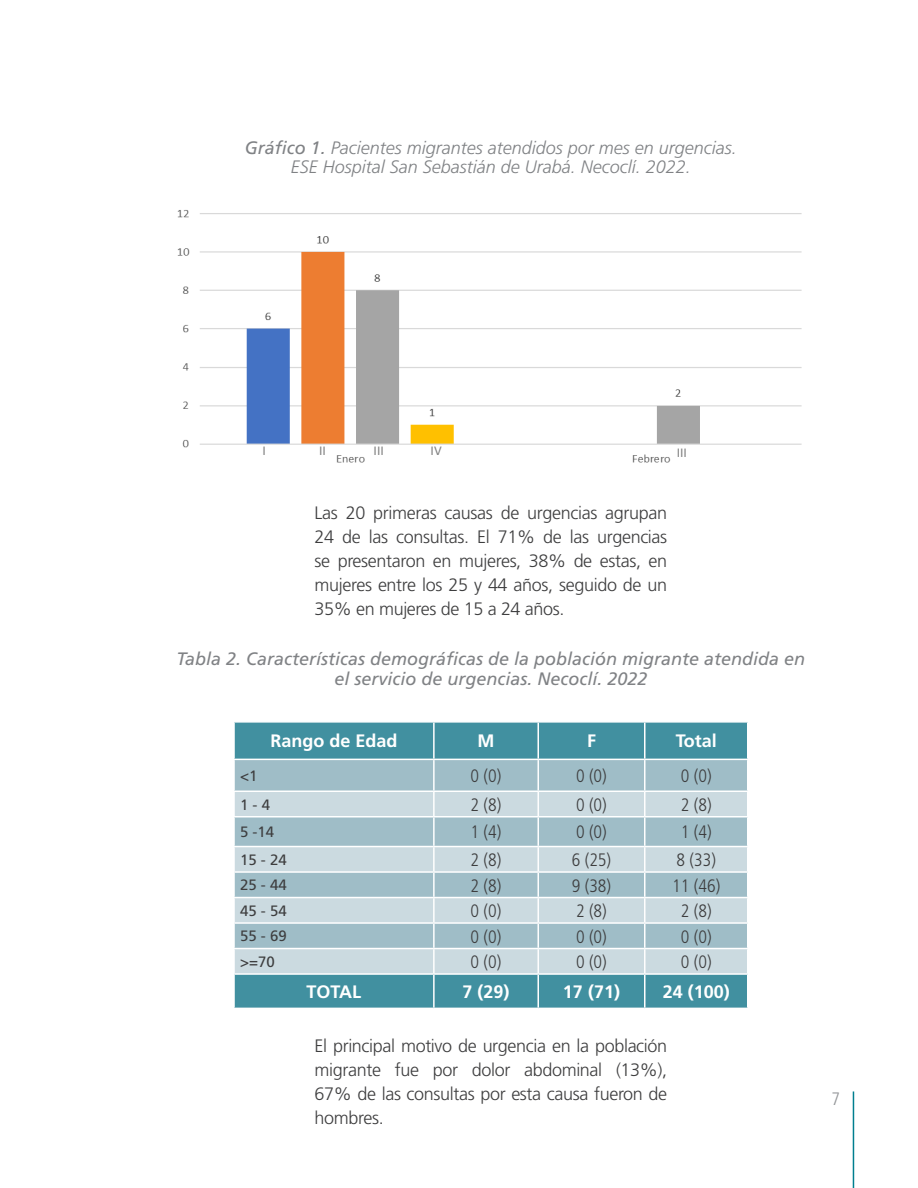
<style>
.page{position:relative;width:918px;height:1188px;background:#fff}
.page>*{position:absolute;margin:0;border:0;box-sizing:border-box;transform-origin:0 0}
.t1{font:300 18px/24px "Frutiger LT Std";letter-spacing:-.02em;color:#3e3e3f;text-align:justify}
.t2{font:300 condensed 18px "Frutiger LT Std";color:#3e3e3f}
.t3{font:italic 18px "Frutiger LT Std";color:#808285}
.t4{font:italic 300 18px/19.5px "Frutiger LT Std";color:#808285;text-align:center}
.t5{font:700 18px "Frutiger LT Std";color:#fff}
.t6{font:300 condensed 18px "Frutiger LT Std";color:#939598}
.t7{font:15px "Frutiger LT Std";color:#3e3e3f}
.t8{font:13.5px "Calibri";color:#7f7f7f}
.s1{font-weight:400}
</style>
<div class="page">
<hr style="left:853px;top:1091px;width:1px;height:97px;background:#007f8f">
<div style="left:235px;top:723px;width:512px;height:285px;background:#4190a0"></div>
<div style="left:235px;top:760px;width:512px;height:31px;background:#9fbdc7"></div>
<svg style="left:235px;top:792px;width:512px;height:181px;fill:#cbdae0"></svg>
<hr style="left:433px;top:723px;width:2px;height:36px;background:#fff">
<hr style="left:537px;top:723px;width:2px;height:36px;background:#fff">
<hr style="left:644px;top:723px;width:2px;height:36px;background:#fff">
<hr style="left:233px;top:759px;width:201px;height:1px;background:#fff">
<hr style="left:434px;top:759px;width:104px;height:1px;background:#fff">
<hr style="left:433px;top:760px;width:2px;height:31px;background:#fff">
<hr style="left:538px;top:759px;width:107px;height:1px;background:#fff">
<hr style="left:537px;top:760px;width:2px;height:31px;background:#fff">
<hr style="left:645px;top:759px;width:104px;height:1px;background:#fff">
<hr style="left:644px;top:760px;width:2px;height:31px;background:#fff">
<hr style="left:233px;top:791px;width:201px;height:1px;background:#fff">
<hr style="left:434px;top:791px;width:104px;height:1px;background:#fff">
<hr style="left:433px;top:792px;width:2px;height:24px;background:#fff">
<hr style="left:538px;top:791px;width:107px;height:1px;background:#fff">
<hr style="left:537px;top:792px;width:2px;height:24px;background:#fff">
<hr style="left:645px;top:791px;width:104px;height:1px;background:#fff">
<hr style="left:644px;top:792px;width:2px;height:24px;background:#fff">
<hr style="left:233px;top:816px;width:201px;height:2px;background:#fff">
<hr style="left:434px;top:816px;width:104px;height:2px;background:#fff">
<hr style="left:433px;top:818px;width:2px;height:28px;background:#fff">
<hr style="left:538px;top:816px;width:107px;height:2px;background:#fff">
<hr style="left:537px;top:818px;width:2px;height:28px;background:#fff">
<hr style="left:645px;top:816px;width:104px;height:2px;background:#fff">
<hr style="left:644px;top:818px;width:2px;height:28px;background:#fff">
<hr style="left:233px;top:846px;width:201px;height:1px;background:#fff">
<hr style="left:434px;top:846px;width:104px;height:1px;background:#fff">
<hr style="left:433px;top:847px;width:2px;height:24px;background:#fff">
<hr style="left:538px;top:846px;width:107px;height:1px;background:#fff">
<hr style="left:537px;top:847px;width:2px;height:24px;background:#fff">
<hr style="left:645px;top:846px;width:104px;height:1px;background:#fff">
<hr style="left:644px;top:847px;width:2px;height:24px;background:#fff">
<hr style="left:233px;top:871px;width:201px;height:2px;background:#fff">
<hr style="left:434px;top:871px;width:104px;height:2px;background:#fff">
<hr style="left:433px;top:873px;width:2px;height:24px;background:#fff">
<hr style="left:538px;top:871px;width:107px;height:2px;background:#fff">
<hr style="left:537px;top:873px;width:2px;height:24px;background:#fff">
<hr style="left:645px;top:871px;width:104px;height:2px;background:#fff">
<hr style="left:644px;top:873px;width:2px;height:24px;background:#fff">
<hr style="left:233px;top:897px;width:201px;height:1px;background:#fff">
<hr style="left:434px;top:897px;width:104px;height:1px;background:#fff">
<hr style="left:433px;top:898px;width:2px;height:24px;background:#fff">
<hr style="left:538px;top:897px;width:107px;height:1px;background:#fff">
<hr style="left:537px;top:898px;width:2px;height:24px;background:#fff">
<hr style="left:645px;top:897px;width:104px;height:1px;background:#fff">
<hr style="left:644px;top:898px;width:2px;height:24px;background:#fff">
<hr style="left:233px;top:922px;width:201px;height:2px;background:#fff">
<hr style="left:434px;top:922px;width:104px;height:2px;background:#fff">
<hr style="left:433px;top:924px;width:2px;height:24px;background:#fff">
<hr style="left:538px;top:922px;width:107px;height:2px;background:#fff">
<hr style="left:537px;top:924px;width:2px;height:24px;background:#fff">
<hr style="left:645px;top:922px;width:104px;height:2px;background:#fff">
<hr style="left:644px;top:924px;width:2px;height:24px;background:#fff">
<hr style="left:233px;top:948px;width:201px;height:1px;background:#fff">
<hr style="left:434px;top:948px;width:104px;height:1px;background:#fff">
<hr style="left:433px;top:949px;width:2px;height:24px;background:#fff">
<hr style="left:538px;top:948px;width:107px;height:1px;background:#fff">
<hr style="left:537px;top:949px;width:2px;height:24px;background:#fff">
<hr style="left:645px;top:948px;width:104px;height:1px;background:#fff">
<hr style="left:644px;top:949px;width:2px;height:24px;background:#fff">
<hr style="left:233px;top:973px;width:201px;height:2px;background:#fff">
<hr style="left:434px;top:973px;width:104px;height:2px;background:#fff">
<hr style="left:433px;top:975px;width:2px;height:33px;background:#fff">
<hr style="left:538px;top:973px;width:107px;height:2px;background:#fff">
<hr style="left:537px;top:975px;width:2px;height:33px;background:#fff">
<hr style="left:645px;top:973px;width:104px;height:2px;background:#fff">
<hr style="left:644px;top:975px;width:2px;height:33px;background:#fff">
<img style="left:177px;top:210px;width:625px;height:253px">
<p class="t4" style="left:245px;top:138px;width:494px"><span class="s1">Gráfico 1.</span> Pacientes migrantes atendidos por mes en urgencias.<br>ESE Hospital San Sebastián de Urabá. Necoclí. 2022.</p>
<p class="t8" style="left:262px;top:441px;width:5px">I</p>
<p class="t8" style="left:319px;top:441px;width:8px">II</p>
<p class="t8" style="left:374px;top:441px;width:12px">III</p>
<p class="t8" style="left:431px;top:441px;width:13px">IV</p>
<p class="t8" style="left:677px;top:443px;width:12px">III</p>
<p class="t1" style="left:315px;top:501px;width:354px">Las 20 primeras causas de urgencias agrupan 24 de las consultas. El 71% de las urgencias se presentaron en mujeres, 38% de estas, en mujeres entre los 25 y 44 años, seguido de un 35% en mujeres de 15 a 24 años.</p>
<p class="t3" style="left:176px;top:648px;width:630px">Tabla 2. Características demográficas de la población migrante atendida en</p>
<p class="t3" style="left:334px;top:668px;width:315px">el servicio de urgencias. Necoclí. 2022</p>
<p class="t5" style="left:270px;top:731px;width:129px">Rango de Edad</p>
<p class="t5" style="left:478px;top:731px;width:18px">M</p>
<p class="t5" style="left:587px;top:731px;width:10px">F</p>
<p class="t5" style="left:676px;top:731px;width:43px">Total</p>
<p class="t7" style="left:240px;top:767px;width:19px">&lt;1</p>
<p class="t2" style="left:471px;top:766px;width:32px">0 (0)</p>
<p class="t2" style="left:576px;top:766px;width:32px">0 (0)</p>
<p class="t2" style="left:681px;top:766px;width:32px">0 (0)</p>
<p class="t7" style="left:240px;top:796px;width:32px">1 - 4</p>
<p class="t2" style="left:471px;top:794px;width:32px">2 (8)</p>
<p class="t2" style="left:576px;top:794px;width:32px">0 (0)</p>
<p class="t2" style="left:681px;top:794px;width:32px">2 (8)</p>
<p class="t7" style="left:240px;top:823px;width:36px">5 -14</p>
<p class="t2" style="left:471px;top:822px;width:32px">1 (4)</p>
<p class="t2" style="left:576px;top:822px;width:32px">0 (0)</p>
<p class="t2" style="left:681px;top:822px;width:32px">1 (4)</p>
<p class="t7" style="left:240px;top:851px;width:48px">15 - 24</p>
<p class="t2" style="left:471px;top:850px;width:32px">2 (8)</p>
<p class="t2" style="left:572px;top:850px;width:41px">6 (25)</p>
<p class="t2" style="left:676px;top:850px;width:41px">8 (33)</p>
<p class="t7" style="left:240px;top:876px;width:48px">25 - 44</p>
<p class="t2" style="left:471px;top:875px;width:32px">2 (8)</p>
<p class="t2" style="left:572px;top:875px;width:41px">9 (38)</p>
<p class="t2" style="left:672px;top:875px;width:50px">11 (46)</p>
<p class="t7" style="left:240px;top:902px;width:48px">45 - 54</p>
<p class="t2" style="left:471px;top:901px;width:32px">0 (0)</p>
<p class="t2" style="left:576px;top:901px;width:32px">2 (8)</p>
<p class="t2" style="left:681px;top:901px;width:32px">2 (8)</p>
<p class="t7" style="left:240px;top:927px;width:48px">55 - 69</p>
<p class="t2" style="left:471px;top:926px;width:32px">0 (0)</p>
<p class="t2" style="left:576px;top:926px;width:32px">0 (0)</p>
<p class="t2" style="left:681px;top:926px;width:32px">0 (0)</p>
<p class="t7" style="left:240px;top:953px;width:36px">&gt;=70</p>
<p class="t2" style="left:471px;top:952px;width:32px">0 (0)</p>
<p class="t2" style="left:576px;top:952px;width:32px">0 (0)</p>
<p class="t2" style="left:681px;top:952px;width:32px">0 (0)</p>
<p class="t5" style="left:307px;top:981px;width:56px">TOTAL</p>
<p class="t5" style="left:463px;top:981px;width:49px">7 (29)</p>
<p class="t5" style="left:563px;top:981px;width:59px">17 (71)</p>
<p class="t5" style="left:663px;top:981px;width:69px">24 (100)</p>
<p class="t1" style="left:315px;top:1034px;width:354px">El principal motivo de urgencia en la población migrante fue por dolor abdominal (13%), 67% de las consultas por esta causa fueron de hombres.</p>
<p class="t6" style="left:831px;top:1089px;width:10px">7</p>
</div>
